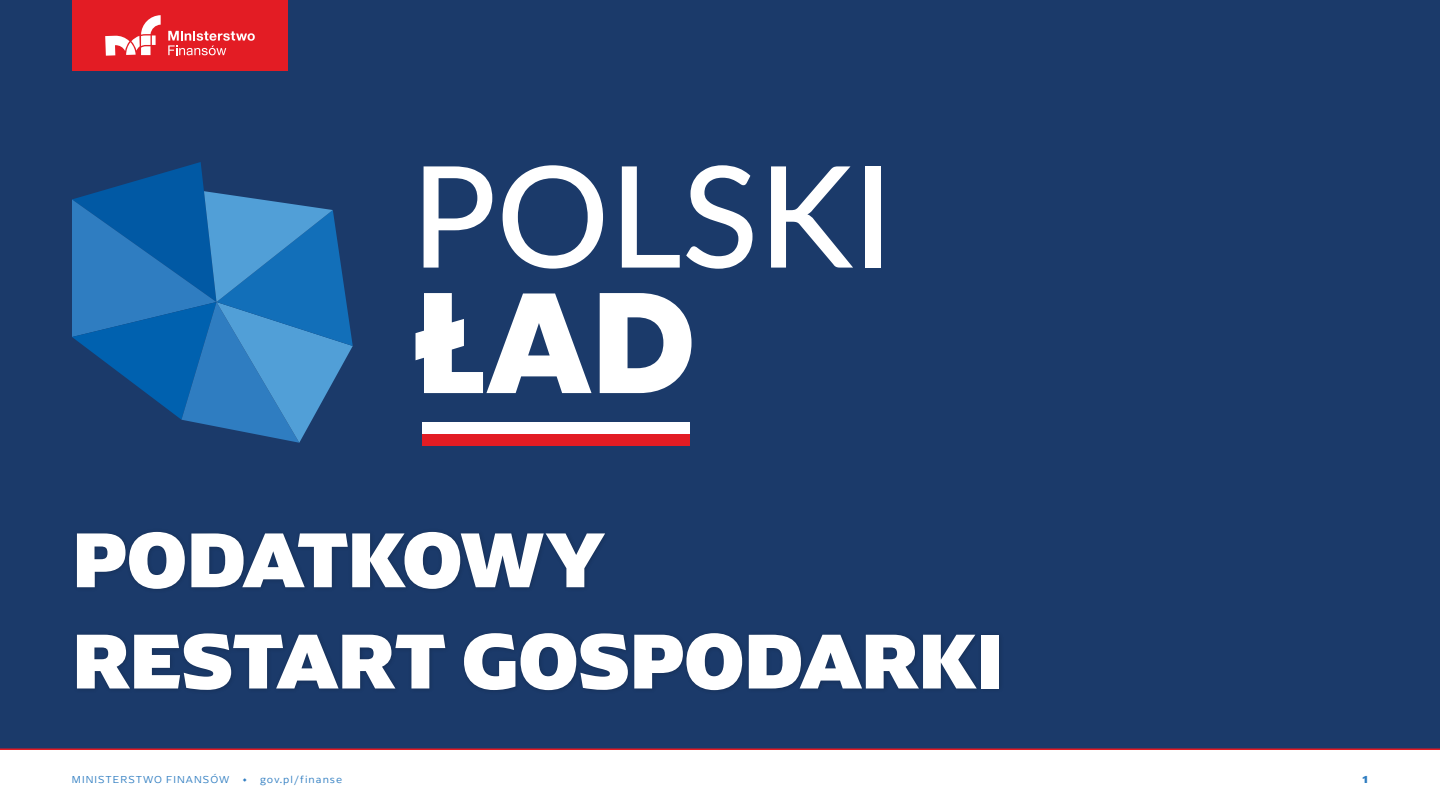
<style>
.page{position:relative;width:1440px;height:810px;background:#fff}
.page>*{position:absolute;margin:0;border:0;box-sizing:border-box;transform-origin:0 0}
.t1{font:800 81px/101.2px "Arpona Sans";letter-spacing:-.015em;color:#fff}
.t2{font:300 10.5px "Arpona Sans";letter-spacing:.1em;color:#2f7dc1}
.t3{font:800 10.5px "Arpona Sans";color:#2f7dc1}
</style>
<div class="page">
<div style="left:0;top:0;width:1440px;height:749px;background:#1b3a6a"></div>
<div style="left:72px;top:527px;width:931px;height:168px;background:#000;opacity:.2"></div>
<div style="left:72px;top:0;width:216px;height:71px;background:#e31c24"></div>
<hr style="left:0;top:748px;width:1440px;height:2px;background:#e31c24">
<svg style="left:72px;top:162px;width:281px;height:281px"></svg>
<svg style="left:416px;top:293px;width:176px;height:100px"></svg>
<svg style="left:600px;top:293px;width:92px;height:100px"></svg>
<div style="left:422px;top:423px;width:267px;height:11px;background:#fff"></div>
<div style="left:422px;top:434px;width:267px;height:12px;background:#e31c24"></div>
<svg style="left:424px;top:166px;width:68px;height:102px"></svg>
<svg style="left:503px;top:165px;width:100px;height:104px"></svg>
<svg style="left:622px;top:166px;width:58px;height:102px"></svg>
<svg style="left:686px;top:165px;width:67px;height:104px"></svg>
<svg style="left:771px;top:166px;width:82px;height:102px"></svg>
<div style="left:865px;top:166px;width:15px;height:102px;background:#fff"></div>
<svg style="left:168px;top:31px;width:87px;height:24px"></svg>
<svg style="left:105px;top:15px;width:56px;height:41px"></svg>
<h1 class="t1" style="left:72px;top:508px;width:933px">PODATKOWY<br>RESTART GOSPODARKI</h1>
<p class="t2" style="left:72px;top:773px;width:272px">MINISTERSTWO FINANSÓW • gov.pl/finanse</p>
<p class="t3" style="left:1362px;top:773px;width:7px">1</p>
</div>
